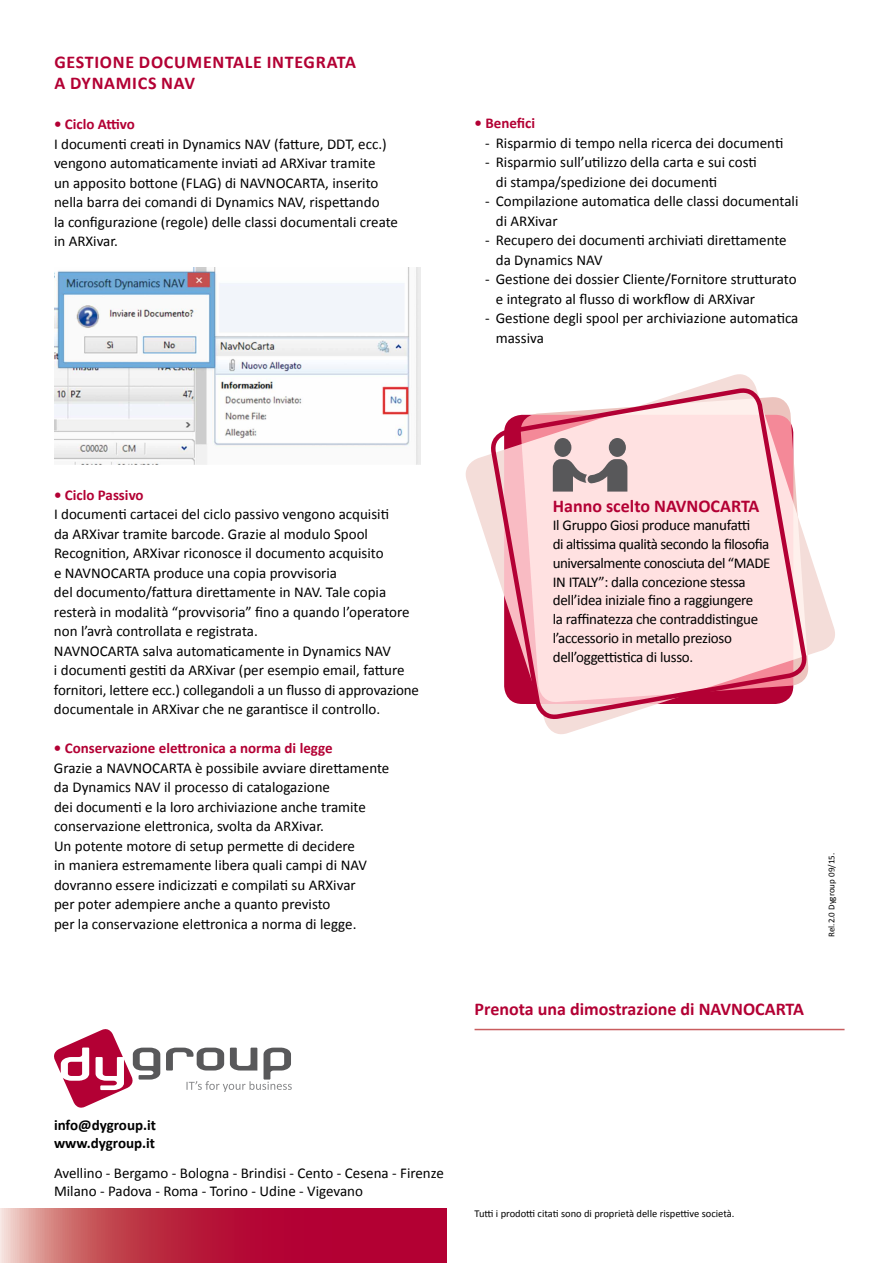
<style>
.page{position:relative;width:893px;height:1263px;background:#fff}
.page>*{position:absolute;margin:0;border:0;box-sizing:border-box;transform-origin:0 0}
.t1{font:700 18px "Calibri";color:#b30034}
.t2{font:15px/19.5px "Calibri";color:#000}
.t3{font:15px/18.8px "Calibri";letter-spacing:-.02em;color:#000}
.t4{font:700 15px "Calibri";color:#b30034}
.t5{font:700 15px/18px "Calibri";color:#000}
.t6{font:10.5px "Calibri";color:#000}
.t7{font:9px "Calibri";color:#000}
</style>
<div class="page">
<svg style="left:0;top:1209px;width:446px;height:54px;background:#be2d4b"></svg>
<hr style="left:475px;top:1029px;width:369px;height:1px;background:#c95d5f">
<svg style="left:54px;top:1029px;width:106px;height:79px"></svg>
<svg style="left:166px;top:1047px;width:126px;height:45px"></svg>
<svg style="left:465px;top:454px;width:370px;height:201px"></svg>
<svg style="left:490px;top:374px;width:317px;height:360px"></svg>
<div style="left:554px;top:438px;width:17px;height:19px;background:#58585a;border-radius:50%"></div>
<div style="left:609px;top:438px;width:17px;height:19px;background:#58585a;border-radius:50%"></div>
<svg style="left:553px;top:459px;width:74px;height:33px;background:#958a8b"></svg>
<img style="left:54px;top:268px;width:367px;height:196px">
<p class="t1" style="left:54px;top:50px;width:97px">Gestione doc</p>
<p class="t1" style="left:174px;top:50px;width:50px">umental</p>
<p class="t1" style="left:253px;top:50px;width:62px">e integrata</p>
<p class="t1" style="left:54px;top:71px;width:51px">a Dynam</p>
<p class="t1" style="left:132px;top:71px;width:64px">ics NAV</p>
<p class="t4" style="left:54px;top:115px;width:82px">• Ciclo Attivo</p>
<p class="t2" style="left:54px;top:133px;width:346px">I documenti creati in Dynamics NAV (fatture, DDT, ecc.) vengono automaticamente inviati ad ARXivar tramite<br>un apposito bottone (FLAG) di NAVNOCARTA, inserito nella barra dei comandi di Dynamics NAV, rispettando<br>la configurazione (regole) delle classi documentali create in ARXivar.</p>
<p class="t4" style="left:475px;top:114px;width:62px">• Benefici</p>
<p class="t2" style="left:485px;top:132px;width:300px">- Risparmio di tempo nella ricerca dei documenti</p>
<p class="t2" style="left:496px;top:152px;width:262px;text-indent:-11px">- Risparmio sull’utilizzo della carta e sui costi di stampa/spedizione dei documenti</p>
<p class="t2" style="left:496px;top:191px;width:304px;text-indent:-11px">- Compilazione automatica delle classi documentali di ARXivar</p>
<p class="t2" style="left:496px;top:230px;width:292px;text-indent:-11px">- Recupero dei documenti archiviati direttamente da Dynamics NAV</p>
<p class="t2" style="left:496px;top:269px;width:302px;text-indent:-11px">- Gestione dei dossier Cliente/Fornitore strutturato e integrato al flusso di workflow di ARXivar</p>
<p class="t2" style="left:496px;top:308px;width:304px;text-indent:-11px">- Gestione degli spool per archiviazione automatica massiva</p>
<p class="t4" style="left:54px;top:485px;width:91px">• Ciclo Passivo</p>
<p class="t2" style="left:54px;top:504px;width:367px">I documenti cartacei del ciclo passivo vengono acquisiti<br>da ARXivar tramite barcode. Grazie al modulo Spool Recognition, ARXivar riconosce il documento acquisito<br>e NAVNOCARTA produce una copia provvisoria<br>del documento/fattura direttamente in NAV. Tale copia resterà in modalità “provvisoria” fino a quando l’operatore non l’avrà controllata e registrata.<br>NAVNOCARTA salva automaticamente in Dynamics NAV<br>i documenti gestiti da ARXivar (per esempio email, fatture fornitori, lettere ecc.) collegandoli a un flusso di approvazione documentale in ARXivar che ne garantisce il controllo.</p>
<p class="t4" style="left:54px;top:739px;width:280px">• Conservazione elettronica a norma di legge</p>
<p class="t2" style="left:54px;top:757px;width:337px">Grazie a NAVNOCARTA è possibile avviare direttamente da Dynamics NAV il processo di catalogazione<br>dei documenti e la loro archiviazione anche tramite conservazione elettronica, svolta da ARXivar.<br>Un potente motore di setup permette di decidere<br>in maniera estremamente libera quali campi di NAV dovranno essere indicizzati e compilati su ARXivar<br>per poter adempiere anche a quanto previsto<br>per la conservazione elettronica a norma di legge.</p>
<p class="t1" style="left:553px;top:495px;width:208px">Hanno scelto NAVNOCARTA</p>
<p class="t3" style="left:553px;top:515px;width:219px">Il Gruppo Giosi produce manufatti<br>di altissima qualità secondo la filosofia universalmente conosciuta del “MADE IN ITALY”: dalla concezione stessa dell’idea iniziale fino a raggiungere<br>la raffinatezza che contraddistingue l’accessorio in metallo prezioso dell’oggettistica di lusso.</p>
<p class="t7" style="left:826px;top:937px;width:85px;rotate:-90deg">Rel.2.0 Dygroup 09/15.</p>
<p class="t1" style="left:475px;top:997px;width:331px">Prenota una dimostrazione di NAVNOCARTA</p>
<p class="t5" style="left:54px;top:1115px;width:104px">info@dygroup.it www.dygroup.it</p>
<p class="t2" style="left:54px;top:1163px;width:391px;line-height:18px">Avellino - Bergamo - Bologna - Brindisi - Cento - Cesena - Firenze<br>Milano - Padova - Roma - Torino - Udine - Vigevano</p>
<p class="t6" style="left:475px;top:1207px;width:261px">Tutti i prodotti citati sono di proprietà delle rispettive società.</p>
</div>
